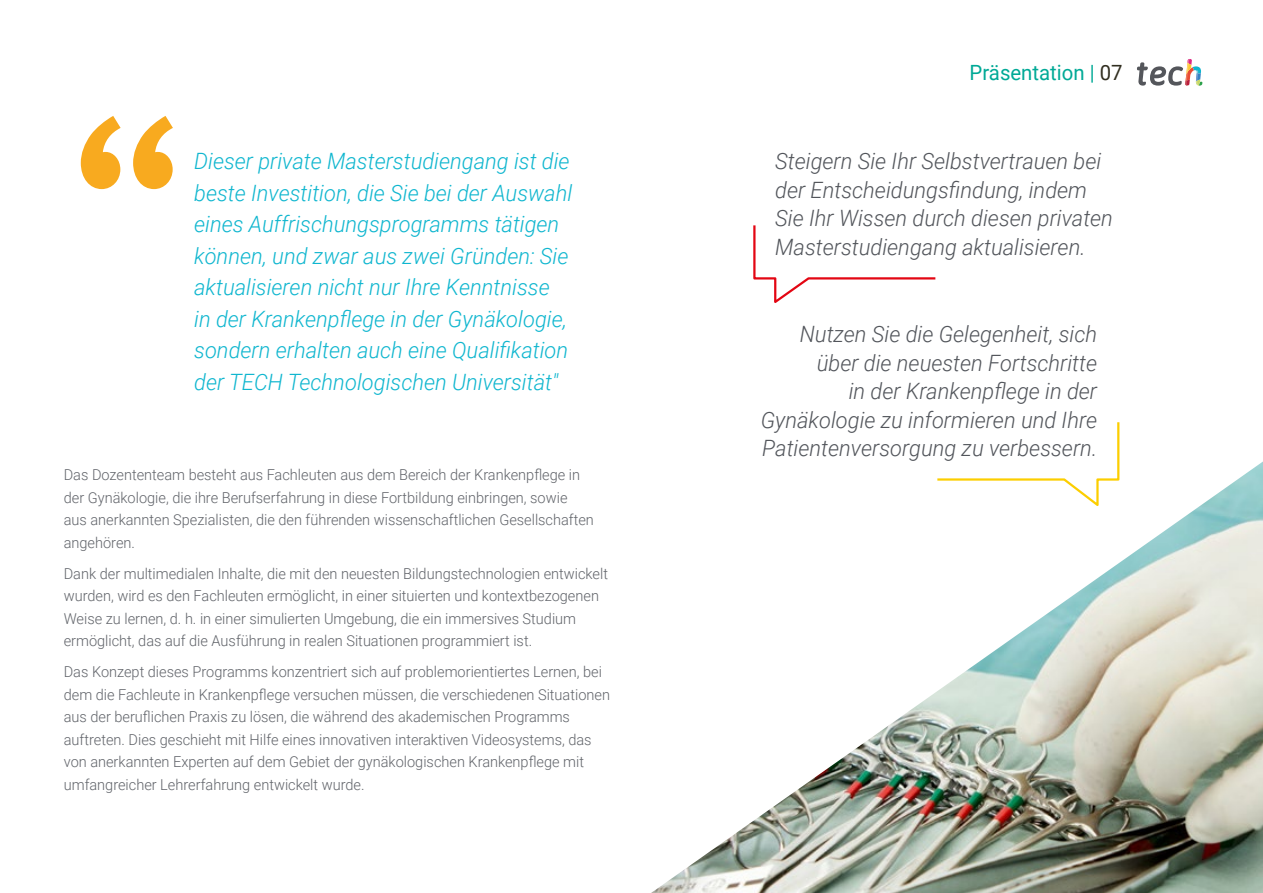
<style>
.page{position:relative;width:1263px;height:893px;background:#fff}
.page>*{position:absolute;margin:0;border:0;box-sizing:border-box;transform-origin:0 0}
.t1{font:italic 300 22.5px/31.5px "Roboto";color:#0fb6cf}
.t2{font:italic 300 22.5px/28.5px "Roboto";color:#52555b;text-align:right}
.t3{font:21px "Roboto";color:#00a996}
.t4{font:300 15px/22.5px "Roboto";color:#61646a}
.s1{color:#312e20}
</style>
<div class="page">
<svg style="left:81px;top:116px;width:92px;height:73px"></svg>
<img style="left:651px;top:461px;width:612px;height:432px">
<svg style="left:935px;top:422px;width:185px;height:87px"></svg>
<svg style="left:753px;top:225px;width:183px;height:78px"></svg>
<svg style="left:1137px;top:59px;width:65px;height:27px"></svg>
<p class="t1" style="left:194px;top:145px;width:380px">Dieser private Masterstudiengang ist die beste Investition, die Sie bei der Auswahl eines Auffrischungsprogramms tätigen können, und zwar aus zwei Gründen: Sie aktualisieren nicht nur Ihre Kenntnisse<br>in der Krankenpflege in der Gynäkologie, sondern erhalten auch eine Qualifikation der TECH Technologischen Universität"</p>
<p class="t4" style="left:64px;top:463px;width:532px">Das Dozententeam besteht aus Fachleuten aus dem Bereich der Krankenpflege in der Gynäkologie, die ihre Berufserfahrung in diese Fortbildung einbringen, sowie aus anerkannten Spezialisten, die den führenden wissenschaftlichen Gesellschaften angehören.</p>
<p class="t4" style="left:64px;top:561px;width:546px">Dank der multimedialen Inhalte, die mit den neuesten Bildungstechnologien entwickelt wurden, wird es den Fachleuten ermöglicht, in einer situierten und kontextbezogenen Weise zu lernen, d. h. in einer simulierten Umgebung, die ein immersives Studium ermöglicht, das auf die Ausführung in realen Situationen programmiert ist.</p>
<p class="t4" style="left:64px;top:660px;width:548px">Das Konzept dieses Programms konzentriert sich auf problemorientiertes Lernen, bei dem die Fachleute in Krankenpflege versuchen müssen, die verschiedenen Situationen aus der beruflichen Praxis zu lösen, die während des akademischen Programms auftreten. Dies geschieht mit Hilfe eines innovativen interaktiven Videosystems, das von anerkannten Experten auf dem Gebiet der gynäkologischen Krankenpflege mit umfangreicher Lehrerfahrung entwickelt wurde.</p>
<h2 class="t3" style="left:969px;top:57px;width:155px">Präsentation | <span class="s1">07</span></h2>
<h1 class="t2" style="left:775px;top:146px;width:339px;text-align:left">Steigern Sie Ihr Selbstvertrauen bei der Entscheidungsfindung, indem Sie Ihr Wissen durch diesen privaten Masterstudiengang aktualisieren.</h1>
<h1 class="t2" style="left:761px;top:319px;width:338px">Nutzen Sie die Gelegenheit, sich über die neuesten Fortschritte<br>in der Krankenpflege in der Gynäkologie zu informieren und Ihre Patientenversorgung zu verbessern.</h1>
</div>
